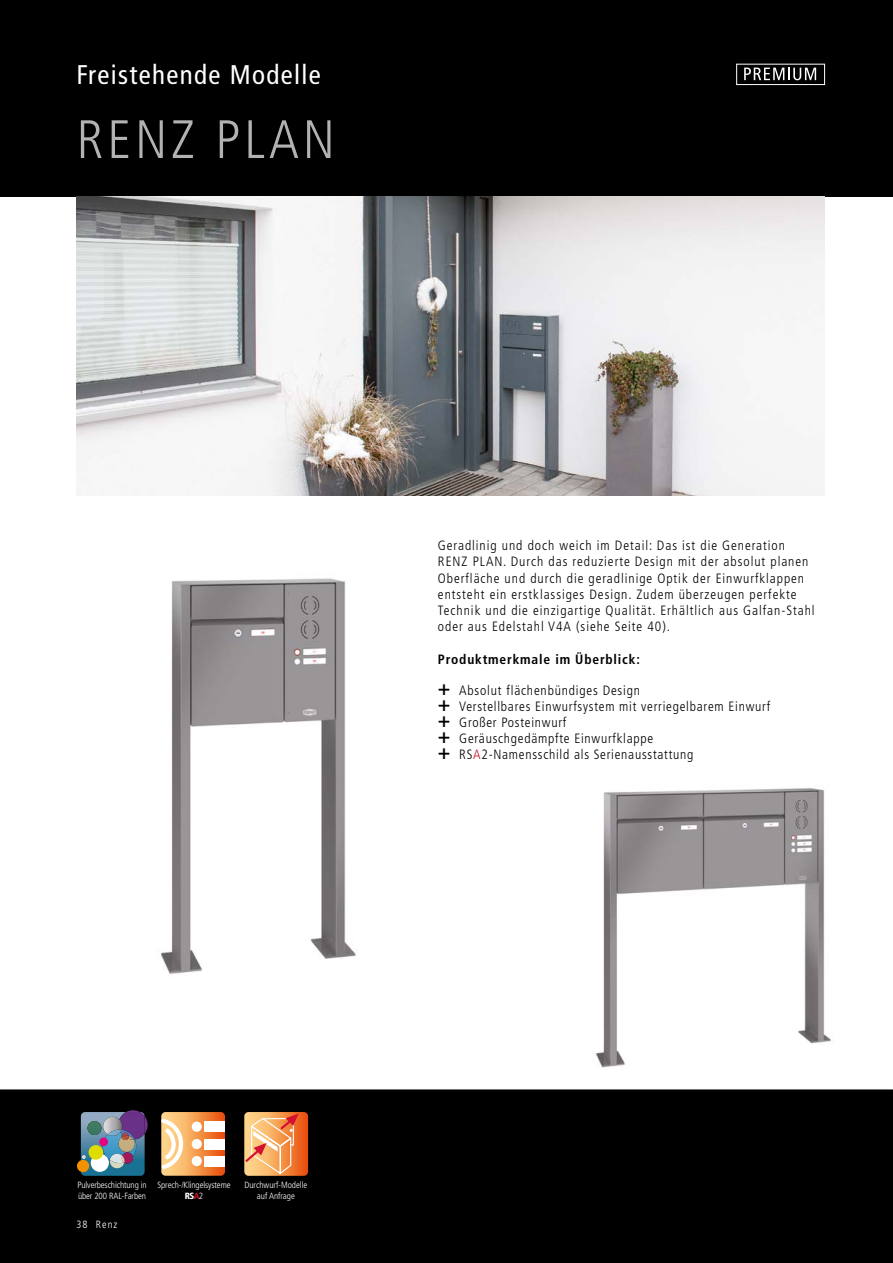
<style>
.page{position:relative;width:893px;height:1263px;background:#fff}
.page>*{position:absolute;margin:0;border:0;box-sizing:border-box;transform-origin:0 0}
.t1{font:300 condensed 54px "Frutiger LT";letter-spacing:.07em;color:#b3b2b2}
.t2{font:condensed 27px "Frutiger LT";letter-spacing:.05em;color:#fff}
.t3{font:300 condensed 13.5px/16.2px "Frutiger LT";letter-spacing:.07em;color:#000}
.t4{font:700 condensed 13.5px "Frutiger LT";letter-spacing:.06em;color:#000}
.t5{font:300 condensed 10.5px "Frutiger LT";letter-spacing:.1em;color:#fff}
.t6{font:300 condensed 9px/10.8px "Frutiger LT";letter-spacing:-.01em;color:#fff;text-align:center}
.s1{font-weight:700;font-size:21px}
.s2{color:#c5122c}
.s3{font-weight:900}
.s4{font-weight:900;color:#c5122c}
</style>
<div class="page">
<div style="left:0;top:1089px;width:893px;height:174px;background:#000"></div>
<div style="left:0;top:0;width:893px;height:196px;background:#000"></div>
<svg style="left:744px;top:68px;width:72px;height:12px"></svg>
<div style="left:736px;top:64px;width:89px;height:21px;border:1px solid #fff"></div>
<img style="left:77px;top:196px;width:748px;height:299px">
<img style="left:161px;top:578px;width:195px;height:396px">
<img style="left:595px;top:788px;width:236px;height:280px">
<svg style="left:244px;top:1112px;width:64px;height:64px;background:#f19e62"></svg>
<svg style="left:81px;top:1110px;width:67px;height:66px;background:#6b7d90"></svg>
<div style="left:77px;top:1160px;width:12px;height:12px;background:#f39200;border-radius:50%"></div>
<svg style="left:161px;top:1112px;width:64px;height:64px;background:#f3af71"></svg>
<div style="left:204px;top:1121px;width:21px;height:11px;background:#fff"></div>
<div style="left:192px;top:1121px;width:10px;height:11px;background:#fff;border-radius:50%"></div>
<div style="left:204px;top:1139px;width:21px;height:10px;background:#fff"></div>
<div style="left:192px;top:1139px;width:10px;height:10px;background:#fff;border-radius:50%"></div>
<div style="left:204px;top:1156px;width:21px;height:10px;background:#fff"></div>
<div style="left:192px;top:1156px;width:10px;height:10px;background:#fff;border-radius:50%"></div>
<h2 class="t2" style="left:77px;top:59px;width:246px">Freistehende Modelle</h2>
<h1 class="t1" style="left:77px;top:109px;width:260px">RENZ PLAN</h1>
<p class="t3" style="left:438px;top:538px;width:378px">Geradlinig und doch weich im Detail: Das ist die Generation RENZ PLAN. Durch das reduzierte Design mit der absolut planen Oberfläche und durch die geradlinige Optik der Einwurfklappen entsteht ein erstklassiges Design. Zudem überzeugen perfekte Technik und die einzigartige Qualität. Erhältlich aus Galfan-Stahl oder aus Edelstahl V4A (siehe Seite 40).</p>
<p class="t4" style="left:438px;top:651px;width:203px">Produktmerkmale im Überblick:</p>
<p class="t3" style="left:438px;top:682px;width:334px"><span class="s1">+</span> Absolut flächenbündiges Design<br><span class="s1">+</span> Verstellbares Einwurfsystem mit verriegelbarem Einwurf <span class="s1">+</span> Großer Posteinwurf<br><span class="s1">+</span> Geräuschgedämpfte Einwurfklappe<br><span class="s1">+</span> RS<span class="s2">A</span>2-Namensschild als Serienausstattung</p>
<p class="t6" style="left:77px;top:1180px;width:71px;text-align:left">Pulverbeschichtung in über 200 RAL-Farben</p>
<p class="t6" style="left:157px;top:1180px;width:75px">Sprech-/Klingelsysteme<br><span class="s3">RS</span><span class="s4">A</span>2</p>
<p class="t5" style="left:77px;top:1219px;width:42px">38 Renz</p>
<p class="t6" style="left:244px;top:1180px;width:65px">Durchwurf-Modelle auf Anfrage</p>
</div>
